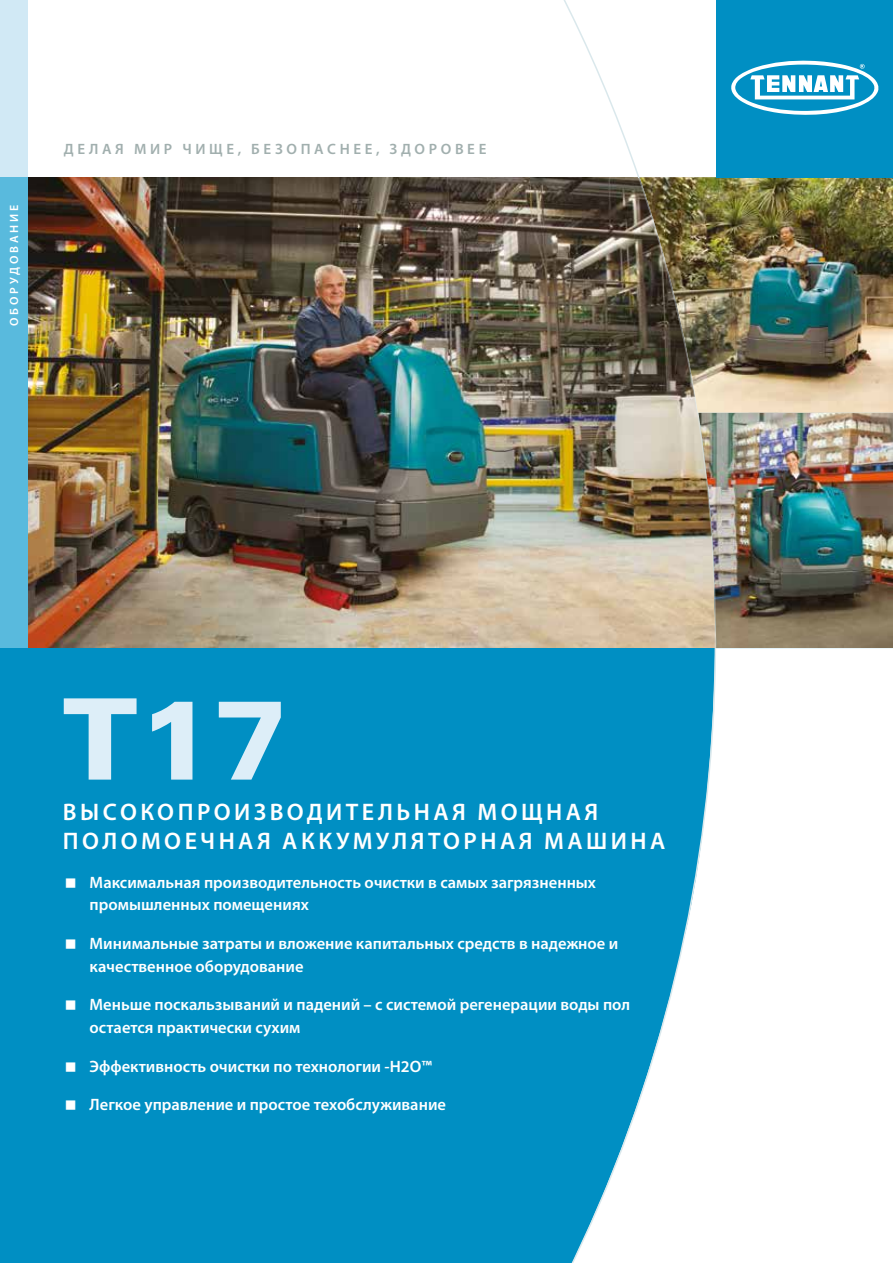
<style>
.page{position:relative;width:893px;height:1263px;background:#fff}
.page>*{position:absolute;margin:0;border:0;box-sizing:border-box;transform-origin:0 0}
.t1{font:900 112.5px "Univers";color:#ddeef8}
.t2{font:600 24px/28.8px "Myriad Pro";letter-spacing:.145em;color:#fff}
.t3{font:600 16.5px/22.5px "Myriad Pro";color:#fff}
.t4{font:600 15px "Myriad Pro";letter-spacing:.245em;color:#a1afae}
.t5{font:600 12px "Myriad Pro";letter-spacing:.245em;color:#fff}
</style>
<div class="page">
<img style="left:27px;top:177px;width:528px;height:471px">
<img style="left:717px;top:177px;width:176px;height:236px">
<img style="left:717px;top:413px;width:176px;height:235px">
<div style="left:716px;top:0;width:177px;height:177px;background:#008fc3"></div>
<svg style="left:731px;top:60px;width:148px;height:55px"></svg>
<div style="left:0;top:648px;width:893px;height:615px;background:#008fc3"></div>
<div style="left:717px;top:648px;width:176px;height:615px;background:#fff"></div>
<div style="left:0;top:0;width:27px;height:177px;background:#d1e9f5"></div>
<div style="left:0;top:177px;width:27px;height:471px;background:#59badd"></div>
<img style="left:555px;top:0;width:162px;height:648px">
<svg style="left:563px;top:647px;width:154px;height:616px"></svg>
<p class="t5" style="left:6px;top:326px;width:123px;rotate:-90deg">ОБОРУДОВАНИЕ</p>
<p class="t4" style="left:64px;top:139px;width:424px">ДЕЛАЯ МИР ЧИЩЕ, БЕЗОПАСНЕЕ, ЗДОРОВЕЕ</p>
<h1 class="t1" style="left:63px;top:670px;width:227px">T17</h1>
<h2 class="t2" style="left:63px;top:797px;width:604px">ВЫСОКОПРОИЗВОДИТЕЛЬНАЯ МОЩНАЯ<br>ПОЛОМОЕЧНАЯ АККУМУЛЯТОРНАЯ МАШИНА</h2>
<p class="t3" style="left:90px;top:871px;width:508px">Максимальная производительность очистки в самых загрязненных промышленных помещениях</p>
<p class="t3" style="left:90px;top:932px;width:530px">Минимальные затраты и вложение капитальных средств в надежное и качественное оборудование</p>
<p class="t3" style="left:90px;top:993px;width:542px">Меньше поскальзываний и падений – с системой регенерации воды пол остается практически сухим</p>
<p class="t3" style="left:90px;top:1054px;width:344px">Эффективность очистки по технологии -H2O™</p>
<p class="t3" style="left:90px;top:1093px;width:358px">Легкое управление и простое техобслуживание</p>
</div>
